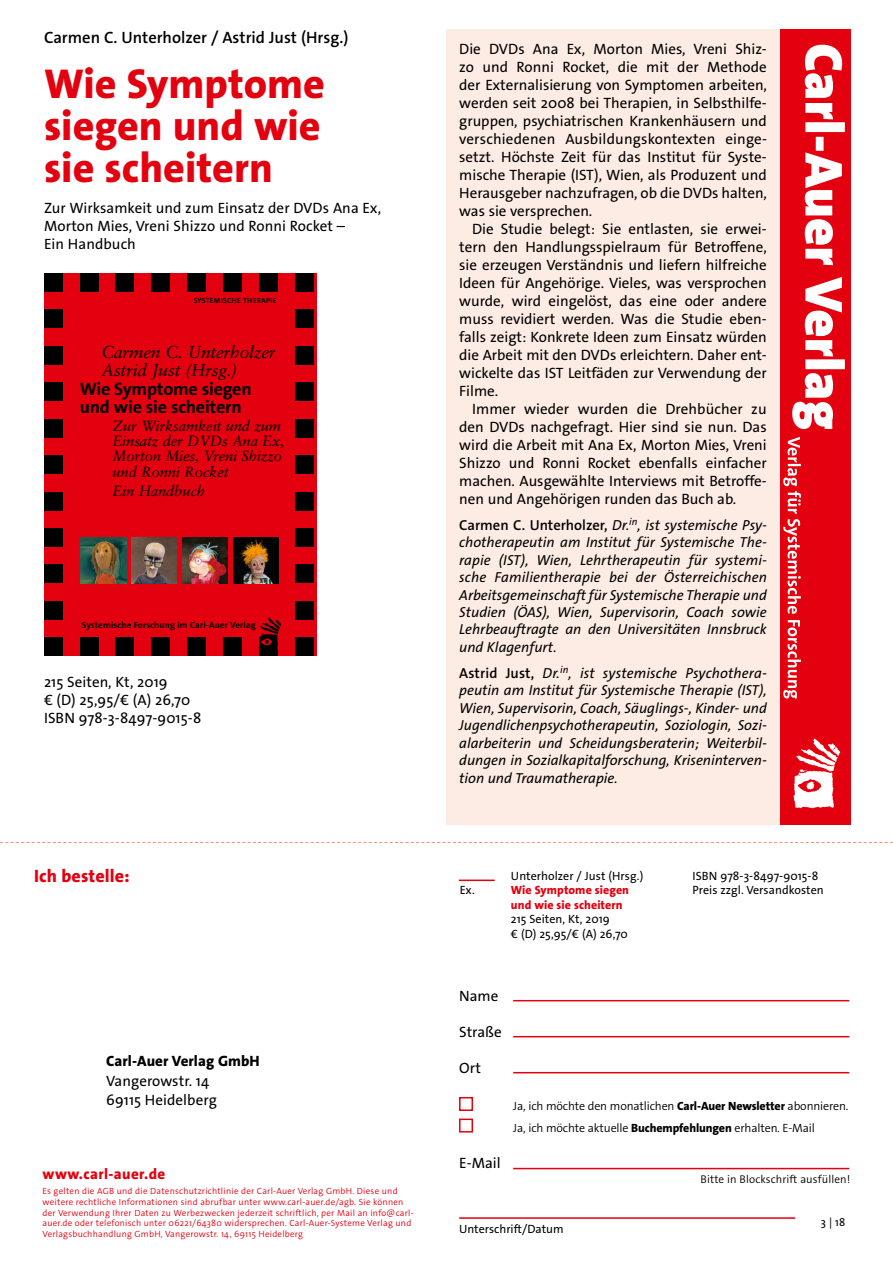
<style>
.page{position:relative;width:893px;height:1263px;background:#fff}
.page>*{position:absolute;margin:0;border:0;box-sizing:border-box;transform-origin:0 0}
.t1{font:800 42px/42px "The Sans Os F";color:#e3000f;text-align:justify}
.t2{font:700 18px/18.5px "The Sans Os F";letter-spacing:-.01em;color:#000}
.t3{font:800 18px "The Sans Os F";letter-spacing:.005em;color:#e3000f}
.t4{font:italic 17.4px/18.5px "Sabon";letter-spacing:-.01em;color:#000}
.t5{font:600 16.5px "The Sans Os F";color:#000}
.t6{font:15px/18px "The Sans Os F";color:#000;text-align:justify}
.t7{font:800 15px "The Sans Os F";letter-spacing:.005em;color:#000}
.t8{font:800 15px "The Sans Os F";letter-spacing:.025em;color:#e3000f}
.t9{font:italic 14.85px/15.5px "Sabon";letter-spacing:-.01em;color:#000}
.t10{font:italic 14.55px/17.4px "The Sans Os F";color:#000;text-align:justify}
.t11{font:12px/14.4px "The Sans Os F";letter-spacing:.005em;color:#000}
.t12{font:300 12px/21.6px "The Sans Os F";letter-spacing:-.01em;color:#000}
.t13{font:800 12px/14.4px "The Sans Os F";letter-spacing:.005em;color:#e3000f}
.t14{font:300 11.25px "The Sans Os F";letter-spacing:.01em;color:#000}
.t15{font:11.25px "The Sans Os F";color:#000}
.t16{font:300 9px/10.8px "The Sans Os F";letter-spacing:.025em;color:#e3000f}
.t17{font:700 9px "The Sans Os F";letter-spacing:.015em;color:#000}
.t18{font:700 7.5px "The Sans Os F";letter-spacing:.035em;color:#000}
.s1{font-weight:600;font-style:normal}
.s2{font-weight:800}
</style>
<div class="page">
<svg style="left:0;top:842px;width:893px;height:1px"></svg>
<div style="left:446px;top:30px;width:334px;height:795px;background:#fdece4"></div>
<div style="left:44px;top:273px;width:270px;height:383px;background:#e3000f"></div>
<div style="left:44px;top:273px;width:18px;height:18px;background:#000"></div>
<div style="left:44px;top:310px;width:18px;height:18px;background:#000"></div>
<div style="left:44px;top:346px;width:18px;height:18px;background:#000"></div>
<div style="left:44px;top:383px;width:18px;height:18px;background:#000"></div>
<div style="left:44px;top:419px;width:18px;height:18px;background:#000"></div>
<div style="left:44px;top:455px;width:18px;height:19px;background:#000"></div>
<div style="left:44px;top:492px;width:18px;height:18px;background:#000"></div>
<div style="left:44px;top:528px;width:18px;height:19px;background:#000"></div>
<div style="left:44px;top:565px;width:18px;height:18px;background:#000"></div>
<div style="left:44px;top:601px;width:18px;height:18px;background:#000"></div>
<div style="left:296px;top:310px;width:18px;height:18px;background:#000"></div>
<div style="left:296px;top:346px;width:18px;height:18px;background:#000"></div>
<div style="left:296px;top:383px;width:18px;height:18px;background:#000"></div>
<div style="left:296px;top:419px;width:18px;height:18px;background:#000"></div>
<div style="left:296px;top:455px;width:18px;height:19px;background:#000"></div>
<div style="left:296px;top:492px;width:18px;height:18px;background:#000"></div>
<div style="left:296px;top:528px;width:18px;height:19px;background:#000"></div>
<div style="left:296px;top:565px;width:18px;height:18px;background:#000"></div>
<div style="left:296px;top:601px;width:18px;height:18px;background:#000"></div>
<div style="left:44px;top:638px;width:18px;height:18px;background:#000"></div>
<div style="left:296px;top:638px;width:18px;height:18px;background:#000"></div>
<div style="left:295px;top:273px;width:19px;height:18px;background:#000"></div>
<div style="left:80px;top:273px;width:18px;height:18px;background:#000"></div>
<div style="left:80px;top:638px;width:18px;height:18px;background:#000"></div>
<div style="left:116px;top:273px;width:18px;height:18px;background:#000"></div>
<div style="left:116px;top:638px;width:18px;height:18px;background:#000"></div>
<div style="left:152px;top:273px;width:18px;height:18px;background:#000"></div>
<div style="left:152px;top:638px;width:18px;height:18px;background:#000"></div>
<div style="left:188px;top:273px;width:18px;height:18px;background:#000"></div>
<div style="left:188px;top:638px;width:18px;height:18px;background:#000"></div>
<div style="left:224px;top:273px;width:18px;height:18px;background:#000"></div>
<div style="left:224px;top:638px;width:18px;height:18px;background:#000"></div>
<div style="left:260px;top:273px;width:18px;height:18px;background:#000"></div>
<div style="left:260px;top:651px;width:18px;height:5px;background:#000"></div>
<img style="left:258px;top:617px;width:24px;height:38px">
<img style="left:80px;top:537px;width:46px;height:46px">
<img style="left:131px;top:537px;width:46px;height:46px">
<img style="left:182px;top:537px;width:46px;height:46px">
<img style="left:233px;top:537px;width:46px;height:46px">
<hr style="left:513px;top:1000px;width:336px;height:1px;background:#e3000f">
<hr style="left:513px;top:1036px;width:336px;height:1px;background:#e3000f">
<hr style="left:513px;top:1072px;width:336px;height:1px;background:#e3000f">
<div style="left:459px;top:1097px;width:14px;height:14px;border:2px solid #e3000f"></div>
<div style="left:459px;top:1118px;width:14px;height:14px;border:2px solid #e3000f"></div>
<hr style="left:513px;top:1168px;width:336px;height:1px;background:#e3000f">
<hr style="left:459px;top:1217px;width:336px;height:2px;background:#e3000f">
<div style="left:780px;top:30px;width:70px;height:795px;background:#e3000f"></div>
<svg style="left:792px;top:45px;width:53px;height:384px"></svg>
<svg style="left:783px;top:437px;width:18px;height:261px"></svg>
<img style="left:793px;top:738px;width:48px;height:71px">
<hr style="left:459px;top:879px;width:36px;height:2px;background:#e3000f">
<p class="t5" style="left:44px;top:27px;width:306px">Carmen C. Unterholzer / Astrid Just (Hrsg.)</p>
<h1 class="t1" style="left:44px;top:63px;width:282px">Wie Symptome siegen und wie sie scheitern</h1>
<p class="t6" style="left:44px;top:199px;width:339px;text-align:left">Zur Wirksamkeit und zum Einsatz der DVDs Ana Ex,<br>Morton Mies, Vreni Shizzo und Ronni Rocket –<br>Ein Handbuch</p>
<p class="t18" style="left:194px;top:295px;width:84px">SYSTEMISCHE THERAPIE</p>
<p class="t4" style="left:102px;top:342px;width:175px">Carmen C. Unterholzer<br>Astrid Just (Hrsg.)</p>
<p class="t2" style="left:80px;top:380px;width:173px">Wie Symptome siegen und wie sie scheitern</p>
<p class="t9" style="left:113px;top:418px;width:173px">Zur Wirksamkeit und zum<br>Einsatz der DVDs Ana Ex,<br>Morton Mies, Vreni Shizzo und Ronni Rocket</p>
<p class="t9" style="left:113px;top:483px;width:94px">Ein Handbuch</p>
<p class="t17" style="left:82px;top:619px;width:175px">Systemische Forschung im Carl-Auer Verlag</p>
<p class="t6" style="left:44px;top:673px;width:159px;text-align:left">215 Seiten, Kt, 2019<br>€ (D) 25,95/€ (A) 26,70<br>ISBN 978-3-8497-9015-8</p>
<p class="t3" style="left:34px;top:864px;width:97px">Ich bestelle:</p>
<p class="t7" style="left:106px;top:1052px;width:155px">Carl-Auer Verlag GmbH</p>
<p class="t6" style="left:106px;top:1071px;width:112px;line-height:19.5px">Vangerowstr. 14<br>69115 Heidelberg</p>
<p class="t8" style="left:43px;top:1164px;width:124px">www.carl-auer.de</p>
<p class="t16" style="left:43px;top:1185px;width:373px">Es gelten die AGB und die Datenschutzrichtlinie der Carl-Auer Verlag GmbH. Diese und weitere rechtliche Informationen sind abrufbar unter www.carl-auer.de/agb. Sie können der Verwendung Ihrer Daten zu Werbezwecken jederzeit schriftlich, per Mail an info@carl&shy;auer.de oder telefonisch unter 06221/64380 widersprechen. Carl-Auer-Systeme Verlag und Verlagsbuchhandlung GmbH, Vangerowstr. 14, 69115 Heidelberg</p>
<p class="t6" style="left:459px;top:40px;width:309px">Die DVDs Ana Ex, Morton Mies, Vreni Shiz&shy;zo und Ronni Rocket, die mit der Methode der Externalisierung von Symptomen arbeiten, werden seit 2008 bei Therapien, in Selbsthilfe&shy;gruppen, psychiatrischen Krankenhäusern und verschiedenen Ausbildungskontexten einge&shy;setzt. Höchste Zeit für das Institut für Syste&shy;mische Therapie (IST), Wien, als Produzent und Herausgeber nachzufragen, ob die DVDs halten, was sie versprechen.</p>
<p class="t6" style="left:459px;top:220px;width:309px;text-indent:13px">Die Studie belegt: Sie entlasten, sie erwei&shy;tern den Handlungsspielraum für Betroffene, sie erzeugen Verständnis und liefern hilfreiche Ideen für Angehörige. Vieles, was versprochen wurde, wird eingelöst, das eine oder andere muss revidiert werden. Was die Studie eben&shy;falls zeigt: Konkrete Ideen zum Einsatz würden die Arbeit mit den DVDs erleichtern. Daher ent&shy;wickelte das IST Leitfäden zur Verwendung der Filme.</p>
<p class="t6" style="left:459px;top:400px;width:309px;text-indent:13px">Immer wieder wurden die Drehbücher zu den DVDs nachgefragt. Hier sind sie nun. Das wird die Arbeit mit Ana Ex, Morton Mies, Vreni Shizzo und Ronni Rocket ebenfalls einfacher machen. Ausgewählte Interviews mit Betroffe&shy;nen und Angehörigen runden das Buch ab.</p>
<p class="t10" style="left:459px;top:516px;width:309px"><span class="s1">Carmen C. Unterholzer,</span> Dr.<sup>in</sup>, ist systemische Psy&shy;chotherapeutin am Institut für Systemische The&shy;rapie (IST), Wien, Lehrtherapeutin für systemi&shy;sche Familientherapie bei der Österreichischen Arbeitsgemeinschaft für Systemische Therapie und Studien (ÖAS), Wien, Supervisorin, Coach sowie Lehrbeauftragte an den Universitäten Innsbruck und Klagenfurt.</p>
<p class="t10" style="left:459px;top:664px;width:309px"><span class="s1">Astrid Just,</span> Dr.<sup>in</sup>, ist systemische Psychothera&shy;peutin am Institut für Systemische Therapie (IST), Wien, Supervisorin, Coach, Säuglings-, Kinder- und Jugendlichenpsychotherapeutin, Soziologin, Sozi&shy;alarbeiterin und Scheidungsberaterin; Weiterbil&shy;dungen in Sozialkapitalforschung, Kriseninterven&shy;tion und Traumatherapie.</p>
<p class="t11" style="left:460px;top:883px;width:16px">Ex.</p>
<p class="t11" style="left:511px;top:869px;width:134px">Unterholzer / Just (Hrsg.)</p>
<p class="t13" style="left:511px;top:883px;width:120px">Wie Symptome siegen und wie sie scheitern</p>
<p class="t11" style="left:511px;top:912px;width:119px">215 Seiten, Kt, 2019<br>€ (D) 25,95/€ (A) 26,70</p>
<p class="t11" style="left:692px;top:869px;width:133px">ISBN 978-3-8497-9015-8<br>Preis zzgl. Versandkosten</p>
<p class="t6" style="left:459px;top:987px;width:41px">Name</p>
<p class="t6" style="left:459px;top:1023px;width:44px">Straße</p>
<p class="t6" style="left:459px;top:1059px;width:23px">Ort</p>
<p class="t6" style="left:459px;top:1154px;width:43px">E-Mail</p>
<p class="t12" style="left:513px;top:1095px;width:337px">Ja, ich möchte den monatlichen <span class="s2">Carl-Auer Newsletter</span> abonnieren.<br>Ja, ich möchte aktuelle <span class="s2">Buchempfehlungen</span> erhalten. E-Mail</p>
<p class="t14" style="left:701px;top:1172px;width:151px">Bitte in Blockschrift ausfüllen!</p>
<p class="t11" style="left:459px;top:1222px;width:106px">Unterschrift/Datum</p>
<p class="t15" style="left:821px;top:1214px;width:26px">3 | 18</p>
</div>
